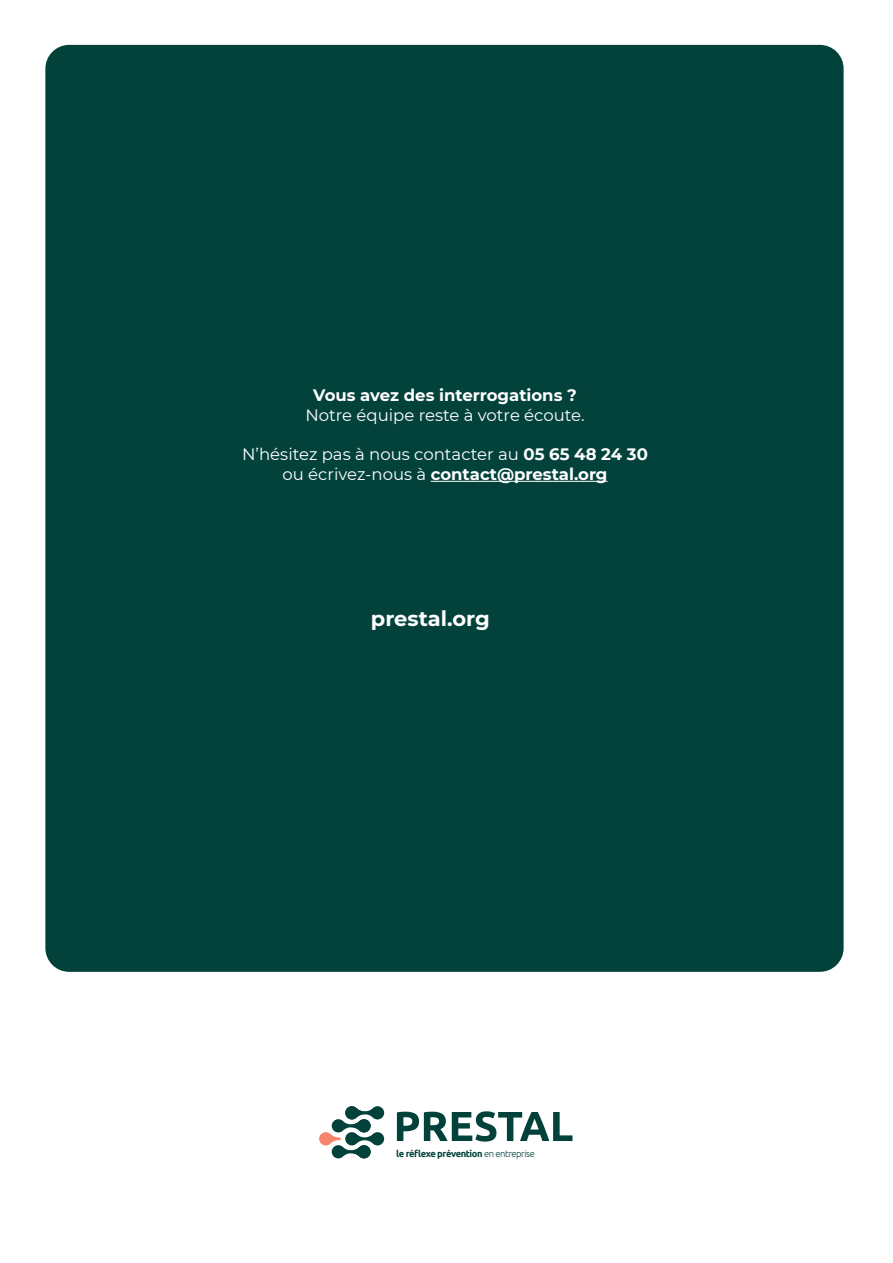
<style>
.page{position:relative;width:893px;height:1263px;background:#fff}
.page>*{position:absolute;margin:0;border:0;box-sizing:border-box;transform-origin:0 0}
.t1{font:700 21px "Montserrat";color:#fff}
.t2{font:16.5px/19.8px "Montserrat";color:#fff;text-align:center}
.t3{font:700 16.5px "Montserrat";color:#fff}
.t4{font:700 9.45px "Ubuntu";letter-spacing:-.045em;color:#03423b}
.s1{font-weight:700}
.s2{font-weight:300}
</style>
<div class="page">
<div style="left:45px;top:45px;width:799px;height:927px;background:#03423b;border-radius:24px"></div>
<svg style="left:319px;top:1106px;width:65px;height:52px"></svg>
<svg style="left:397px;top:1111px;width:175px;height:30px"></svg>
<hr style="left:431px;top:481px;width:176px;height:1px;background:#fff">
<p class="t3" style="left:313px;top:383px;width:265px">Vous avez des interrogations ?</p>
<p class="t2" style="left:305px;top:404px;width:281px">Notre équipe reste à votre écoute.</p>
<p class="t2" style="left:242px;top:444px;width:407px">N’hésitez pas à nous contacter au <span class="s1">05 65 48 24 30 </span>ou écrivez-nous à <span class="s1">contact@prestal.org</span></p>
<p class="t1" style="left:371px;top:604px;width:120px">prestal.org</p>
<p class="t4" style="left:396px;top:1147px;width:140px">le réflexe prévention <span class="s2">en entreprise</span></p>
</div>
